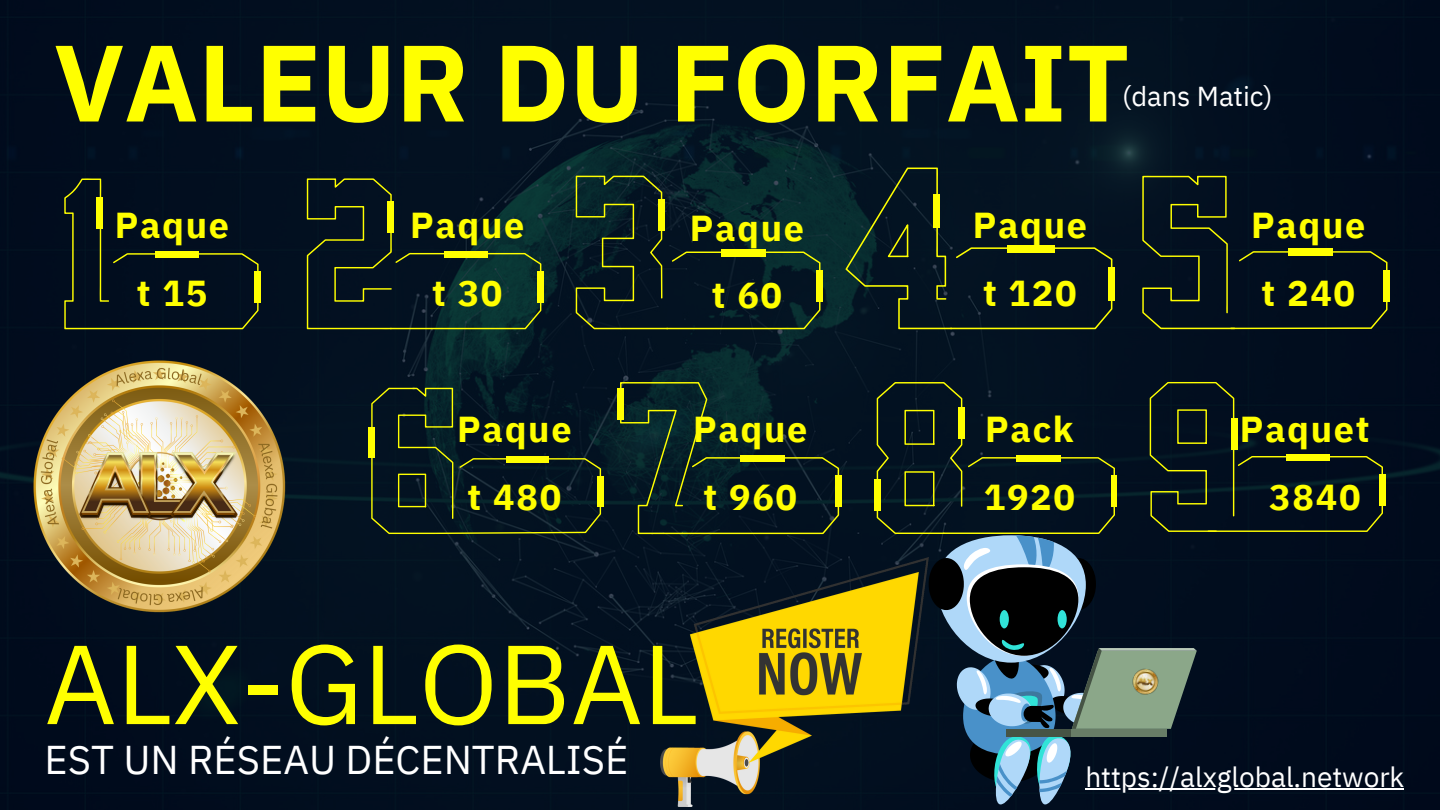
<style>
.page{position:relative;width:1440px;height:810px;background:#021020}
.page>*{position:absolute;margin:0;border:0;box-sizing:border-box;transform-origin:0 0}
.t1{font:112px "IBM Plex Sans";color:#ff0}
.t2{font:700 108.4px "IBM Plex Sans";color:#ff0}
.t3{font:40px "IBM Plex Sans";color:#fff}
.t4{font:700 36px/67.6px "IBM Plex Sans";letter-spacing:.045em;color:#ff0}
.t5{font:28px "IBM Plex Sans";color:#fff}
.t6{font:27.4px "IBM Plex Sans";color:#fff}
</style>
<div class="page">
<img style="left:3px;top:330px;width:313px;height:313px">
<img style="left:660px;top:557px;width:217px;height:249px">
<div style="left:64px;top:178px;width:195px;height:151px;background:#020e1f"></div>
<div style="left:155px;top:251px;width:44px;height:7px;background:#ff0"></div>
<div style="left:254px;top:271px;width:7px;height:32px;background:#ff0"></div>
<div style="left:97px;top:197px;width:6px;height:31px;background:#ff0"></div>
<svg style="left:307px;top:178px;width:234px;height:151px;background:#102524"></svg>
<div style="left:444px;top:251px;width:44px;height:6px;background:#ff0"></div>
<div style="left:537px;top:271px;width:7px;height:32px;background:#ff0"></div>
<div style="left:388px;top:202px;width:6px;height:31px;background:#ff0"></div>
<svg style="left:576px;top:176px;width:245px;height:153px;background:#0e2425"></svg>
<div style="left:721px;top:249px;width:45px;height:7px;background:#ff0"></div>
<div style="left:816px;top:270px;width:7px;height:32px;background:#ff0"></div>
<div style="left:658px;top:199px;width:7px;height:32px;background:#ff0"></div>
<svg style="left:845px;top:168px;width:267px;height:161px;background:#0a1a21"></svg>
<div style="left:1008px;top:245px;width:47px;height:7px;background:#ff0"></div>
<div style="left:1108px;top:267px;width:7px;height:34px;background:#ff0"></div>
<div style="left:933px;top:194px;width:7px;height:34px;background:#ff0"></div>
<div style="left:1142px;top:176px;width:246px;height:153px;background:#020e1f"></div>
<div style="left:1288px;top:249px;width:45px;height:7px;background:#ff0"></div>
<div style="left:1383px;top:270px;width:7px;height:32px;background:#ff0"></div>
<svg style="left:371px;top:388px;width:230px;height:146px;background:#0d1e21"></svg>
<div style="left:506px;top:456px;width:43px;height:7px;background:#ff0"></div>
<div style="left:597px;top:476px;width:6px;height:30px;background:#ff0"></div>
<div style="left:369px;top:428px;width:6px;height:30px;background:#ff0"></div>
<svg style="left:620px;top:382px;width:219px;height:152px;background:#0c2225"></svg>
<div style="left:741px;top:455px;width:44px;height:7px;background:#ff0"></div>
<div style="left:835px;top:476px;width:6px;height:31px;background:#ff0"></div>
<div style="left:617px;top:388px;width:7px;height:32px;background:#ff0"></div>
<div style="left:874px;top:479px;width:7px;height:32px;background:#ff0"></div>
<svg style="left:877px;top:382px;width:506px;height:425px;background:#1b2a30"></svg>
<div style="left:1286px;top:454px;width:43px;height:7px;background:#ff0"></div>
<div style="left:1379px;top:474px;width:6px;height:31px;background:#ff0"></div>
<div style="left:1231px;top:419px;width:6px;height:31px;background:#ff0"></div>
<hr style="left:1085px;top:788px;width:319px;height:2px;background:#fff">
<p class="t2" style="left:54px;top:10px;width:1077px">VALEUR DU FORFAIT</p>
<p class="t6" style="left:1122px;top:78px;width:152px">(dans Matic)</p>
<p class="t4" style="left:115px;top:191px;width:116px;text-align:center">Paque t 15</p>
<p class="t4" style="left:410px;top:191px;width:116px;text-align:center">Paque t 30</p>
<p class="t4" style="left:690px;top:193px;width:116px;text-align:center">Paque t 60</p>
<p class="t4" style="left:973px;top:191px;width:116px">Paque t 120</p>
<p class="t4" style="left:1251px;top:191px;width:116px">Paque t 240</p>
<p class="t4" style="left:457px;top:395px;width:116px">Paque t 480</p>
<p class="t4" style="left:693px;top:395px;width:116px">Paque t 960</p>
<p class="t4" style="left:984px;top:395px;width:93px">Pack<br>1920</p>
<p class="t4" style="left:1240px;top:395px;width:131px">Paquet</p>
<p class="t4" style="left:1269px;top:463px;width:93px">3840</p>
<p class="t1" style="left:45px;top:609px;width:655px">ALX-GLOBAL</p>
<p class="t3" style="left:45px;top:733px;width:585px">EST UN RÉSEAU DÉCENTRALISÉ</p>
<p class="t5" style="left:1085px;top:758px;width:320px">https://alxglobal.network</p>
</div>
